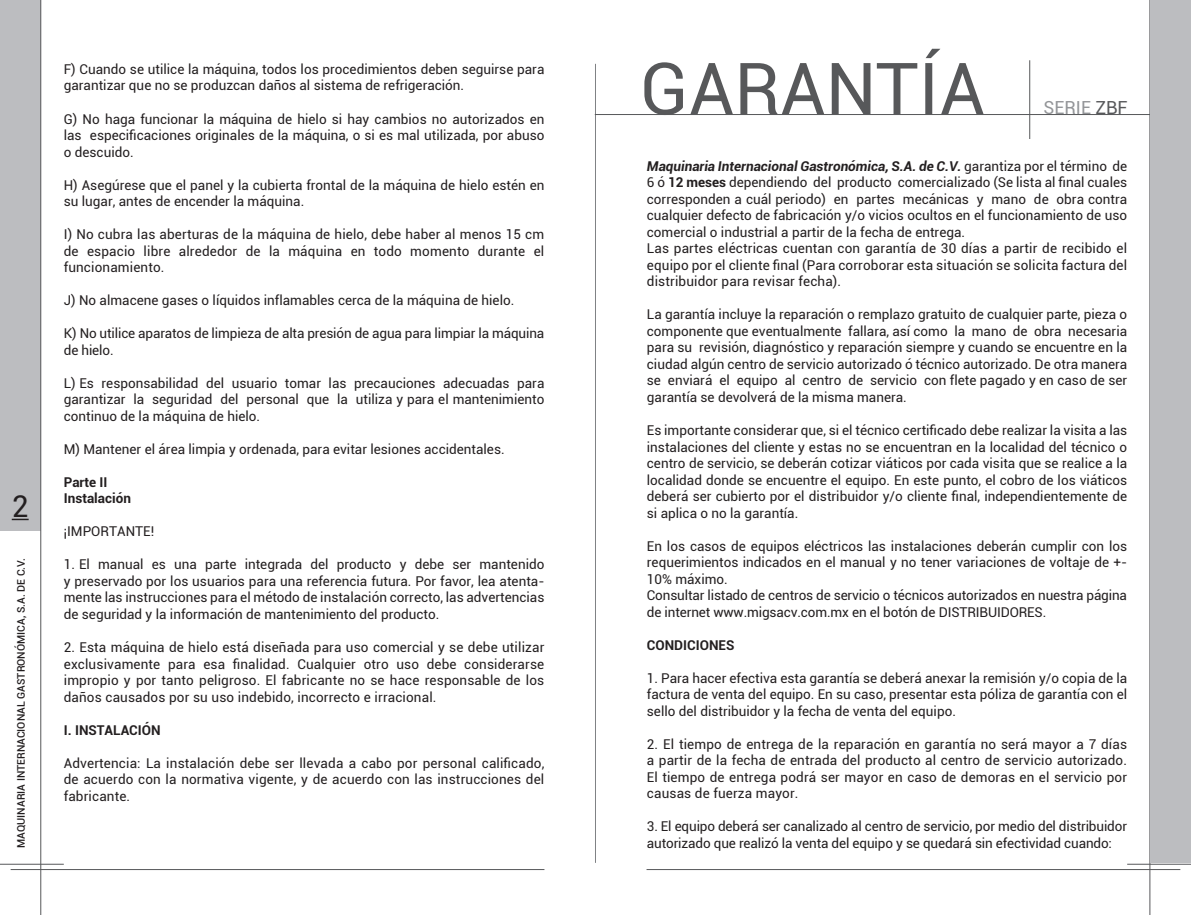
<style>
.page{position:relative;width:1191px;height:915px;background:#fff}
.page>*{position:absolute;margin:0;border:0;box-sizing:border-box;transform-origin:0 0}
.t1{font:72px "Roboto";color:#57585a}
.t2{font:30px "Roboto";color:#231f20}
.t3{font:18px "Roboto";color:#939598}
.t4{font:13.5px/16.5px "Roboto";color:#231f20;text-align:justify}
.t5{font:700 13.5px "Roboto";color:#231f20}
.t6{font:500 10.5px "Roboto";color:#231f20}
.s1{color:#57585a}
.s2{font-weight:700;font-style:italic}
.s3{font-weight:700}
</style>
<div class="page">
<hr style="left:595px;top:64px;width:1px;height:798px;background:#808285">
<hr style="left:1149px;top:0;width:1px;height:914px;background:#57585a">
<hr style="left:1127px;top:863px;width:64px;height:1px;background:#57585a">
<hr style="left:646px;top:868px;width:534px;height:1px;background:#57585a">
<div style="left:0;top:0;width:40px;height:530px;background:#bcbdc0"></div>
<hr style="left:0;top:863px;width:64px;height:1px;background:#57585a">
<hr style="left:11px;top:868px;width:533px;height:1px;background:#57585a">
<hr style="left:40px;top:0;width:1px;height:914px;background:#57585a">
<svg style="left:12px;top:518px;width:17px;height:2px"></svg>
<hr style="left:595px;top:114px;width:594px;height:1px;background:#57585a">
<hr style="left:1029px;top:60px;width:1px;height:79px;background:#57585a">
<div style="left:1150px;top:0;width:41px;height:862px;background:#bcbdc0"></div>
<p class="t2" style="left:12px;top:485px;width:18px">2</p>
<p class="t6" style="left:14px;top:847px;width:291px;rotate:-90deg">MAQUINARIA INTERNACIONAL GASTRONÓMICA, S.A. DE C.V.</p>
<p class="t4" style="left:64px;top:60px;width:482px">F) Cuando se utilice la máquina, todos los procedimientos deben seguirse para garantizar que no se produzcan daños al sistema de refrigeración.</p>
<p class="t4" style="left:64px;top:110px;width:482px">G) No haga funcionar la máquina de hielo si hay cambios no autorizados en las especificaciones originales de la máquina, o si es mal utilizada, por abuso o descuido.</p>
<p class="t4" style="left:64px;top:176px;width:482px">H) Asegúrese que el panel y la cubierta frontal de la máquina de hielo estén en su lugar, antes de encender la máquina.</p>
<p class="t4" style="left:64px;top:225px;width:482px">I) No cubra las aberturas de la máquina de hielo, debe haber al menos 15 cm de espacio libre alrededor de la máquina en todo momento durante el funcionamiento.</p>
<p class="t4" style="left:64px;top:291px;width:452px">J) No almacene gases o líquidos inflamables cerca de la máquina de hielo.</p>
<p class="t4" style="left:64px;top:324px;width:482px">K) No utilice aparatos de limpieza de alta presión de agua para limpiar la máquina de hielo.</p>
<p class="t4" style="left:64px;top:374px;width:482px">L) Es responsabilidad del usuario tomar las precauciones adecuadas para garantizar la seguridad del personal que la utiliza y para el mantenimiento continuo de la máquina de hielo.</p>
<p class="t4" style="left:64px;top:440px;width:442px">M) Mantener el área limpia y ordenada, para evitar lesiones accidentales.</p>
<p class="t5" style="left:64px;top:472px;width:45px">Parte II</p>
<p class="t5" style="left:64px;top:489px;width:69px">Instalación</p>
<p class="t4" style="left:64px;top:522px;width:92px">¡IMPORTANTE!</p>
<p class="t4" style="left:64px;top:555px;width:482px">1. El manual es una parte integrada del producto y debe ser mantenido y preservado por los usuarios para una referencia futura. Por favor, lea atenta&shy;mente las instrucciones para el método de instalación correcto, las advertencias de seguridad y la información de mantenimiento del producto.</p>
<p class="t4" style="left:64px;top:638px;width:482px">2. Esta máquina de hielo está diseñada para uso comercial y se debe utilizar exclusivamente para esa finalidad. Cualquier otro uso debe considerarse impropio y por tanto peligroso. El fabricante no se hace responsable de los daños causados por su uso indebido, incorrecto e irracional.</p>
<p class="t5" style="left:64px;top:720px;width:98px">I. INSTALACIÓN</p>
<p class="t4" style="left:64px;top:753px;width:482px">Advertencia: La instalación debe ser llevada a cabo por personal calificado, de acuerdo con la normativa vigente, y de acuerdo con las instrucciones del fabricante.</p>
<p class="t1" style="left:640px;top:38px;width:346px">GARANTÍA</p>
<p class="t3" style="left:1043px;top:95px;width:86px">SERIE <span class="s1">ZBF</span></p>
<p class="t4" style="left:647px;top:157px;width:482px"><span class="s2">Maquinaria Internacional Gastronómica, S.A. de C.V.</span> garantiza por el término de 6 ó <span class="s3">12 meses</span> dependiendo del producto comercializado (Se lista al final cuales corresponden a cuál periodo) en partes mecánicas y mano de obra contra cualquier defecto de fabricación y/o vicios ocultos en el funcionamiento de uso comercial o industrial a partir de la fecha de entrega.</p>
<p class="t4" style="left:647px;top:240px;width:482px">Las partes eléctricas cuentan con garantía de 30 días a partir de recibido el equipo por el cliente final (Para corroborar esta situación se solicita factura del distribuidor para revisar fecha).</p>
<p class="t4" style="left:647px;top:306px;width:482px">La garantía incluye la reparación o remplazo gratuito de cualquier parte, pieza o componente que eventualmente fallara, así como la mano de obra necesaria para su revisión, diagnóstico y reparación siempre y cuando se encuentre en la ciudad algún centro de servicio autorizado ó técnico autorizado. De otra manera se enviará el equipo al centro de servicio con flete pagado y en caso de ser garantía se devolverá de la misma manera.</p>
<p class="t4" style="left:647px;top:421px;width:482px">Es importante considerar que, si el técnico certificado debe realizar la visita a las instalaciones del cliente y estas no se encuentran en la localidad del técnico o centro de servicio, se deberán cotizar viáticos por cada visita que se realice a la localidad donde se encuentre el equipo. En este punto, el cobro de los viáticos deberá ser cubierto por el distribuidor y/o cliente final, independientemente de si aplica o no la garantía.</p>
<p class="t4" style="left:647px;top:537px;width:482px">En los casos de equipos eléctricos las instalaciones deberán cumplir con los requerimientos indicados en el manual y no tener variaciones de voltaje de +- 10% máximo.</p>
<p class="t4" style="left:647px;top:586px;width:481px">Consultar listado de centros de servicio o técnicos autorizados en nuestra página de internet www.migsacv.com.mx en el botón de DISTRIBUIDORES.</p>
<p class="t5" style="left:647px;top:635px;width:89px">CONDICIONES</p>
<p class="t4" style="left:647px;top:669px;width:482px">1. Para hacer efectiva esta garantía se deberá anexar la remisión y/o copia de la factura de venta del equipo. En su caso, presentar esta póliza de garantía con el sello del distribuidor y la fecha de venta del equipo.</p>
<p class="t4" style="left:647px;top:735px;width:482px">2. El tiempo de entrega de la reparación en garantía no será mayor a 7 días a partir de la fecha de entrada del producto al centro de servicio autorizado.<br>El tiempo de entrega podrá ser mayor en caso de demoras en el servicio por causas de fuerza mayor.</p>
<p class="t4" style="left:647px;top:817px;width:482px">3. El equipo deberá ser canalizado al centro de servicio, por medio del distribuidor autorizado que realizó la venta del equipo y se quedará sin efectividad cuando:</p>
</div>
